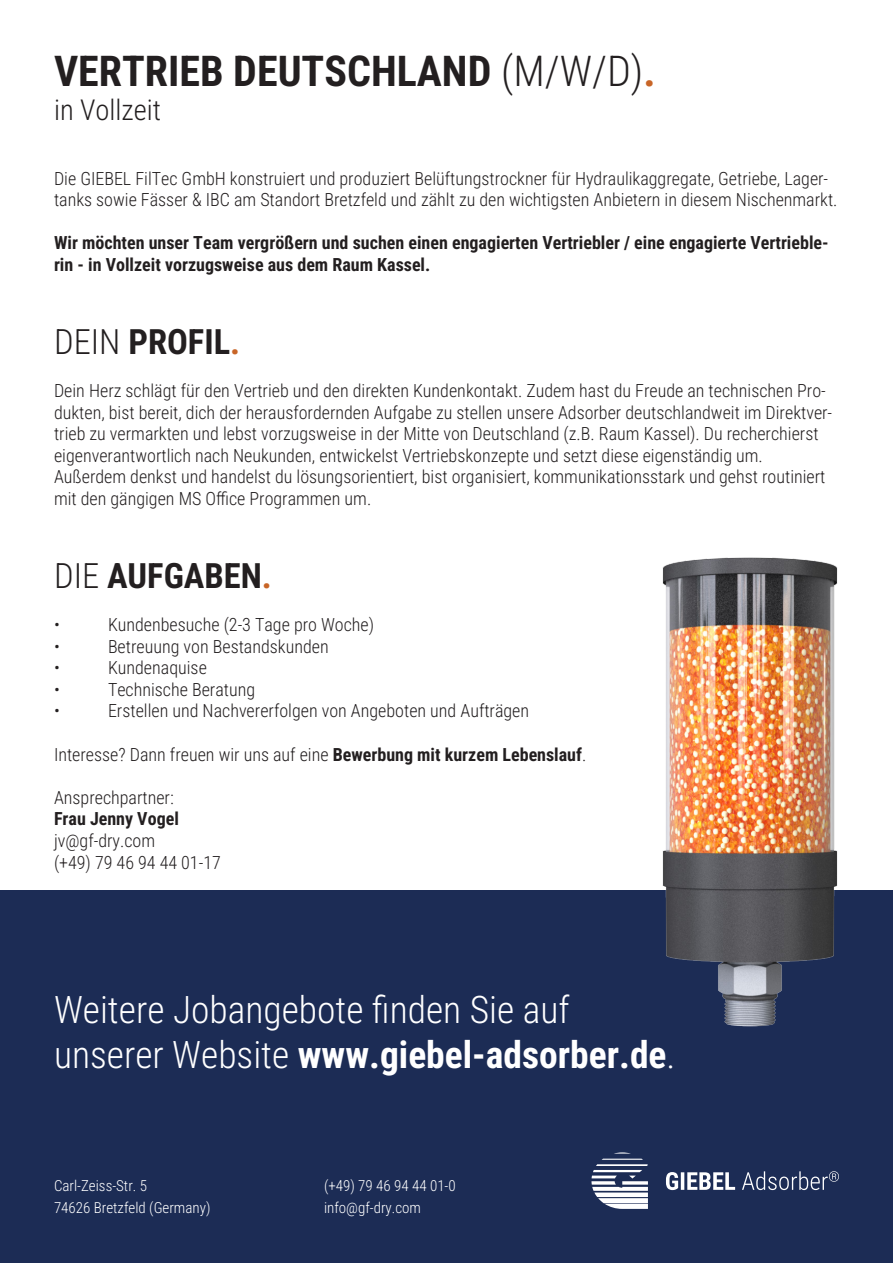
<style>
.page{position:relative;width:893px;height:1263px;background:#fff}
.page>*{position:absolute;margin:0;border:0;box-sizing:border-box;transform-origin:0 0}
.t1{font:42px "Roboto Condensed";color:#231f20}
.t2{font:37.5px "Roboto Condensed";color:#fff}
.t3{font:34.5px "Roboto Condensed";color:#231f20}
.t4{font:28.5px "Roboto Condensed";color:#231f20}
.t5{font:18px/21.6px "Roboto Condensed";color:#231f20}
.t6{font:15px "Roboto Condensed";color:#fff}
.s1{color:#c86527}
</style>
<div class="page">
<div style="left:0;top:891px;width:893px;height:372px;background:#1c2c55"></div>
<svg style="left:591px;top:1159px;width:57px;height:50px"></svg>
<svg style="left:666px;top:1171px;width:173px;height:19px"></svg>
<img style="left:663px;top:558px;width:174px;height:468px">
<p class="t1" style="left:54px;top:41px;width:603px">VERTRIEB DEUTSCHLAND (M/W/D)<span class="s1">.</span></p>
<p class="t4" style="left:54px;top:90px;width:109px">in Vollzeit</p>
<p class="t5" style="left:54px;top:167px;width:785px">Die GIEBEL FilTec GmbH konstruiert und produziert Belüftungstrockner für Hydraulikaggregate, Getriebe, Lager&shy;tanks sowie Fässer &amp; IBC am Standort Bretzfeld und zählt zu den wichtigsten Anbietern in diesem Nischenmarkt.</p>
<p class="t5" style="left:54px;top:231px;width:776px">Wir möchten unser Team vergrößern und suchen einen engagierten Vertriebler / eine engagierte Vertrieble&shy;rin - in Vollzeit vorzugsweise aus dem Raum Kassel.</p>
<p class="t3" style="left:54px;top:317px;width:188px">DEIN PROFIL<span class="s1">.</span></p>
<p class="t5" style="left:54px;top:379px;width:780px">Dein Herz schlägt für den Vertrieb und den direkten Kundenkontakt. Zudem hast du Freude an technischen Pro&shy;dukten, bist bereit, dich der herausfordernden Aufgabe zu stellen unsere Adsorber deutschlandweit im Direktver&shy;trieb zu vermarkten und lebst vorzugsweise in der Mitte von Deutschland (z.B. Raum Kassel). Du recherchierst eigenverantwortlich nach Neukunden, entwickelst Vertriebskonzepte und setzt diese eigenständig um.</p>
<p class="t5" style="left:54px;top:465px;width:773px">Außerdem denkst und handelst du lösungsorientiert, bist organisiert, kommunikationsstark und gehst routiniert mit den gängigen MS Office Programmen um.</p>
<p class="t3" style="left:54px;top:551px;width:219px">DIE AUFGABEN<span class="s1">.</span></p>
<p class="t5" style="left:54px;top:613px;width:7px">•</p>
<p class="t5" style="left:108px;top:613px;width:268px">Kundenbesuche (2-3 Tage pro Woche)</p>
<p class="t5" style="left:54px;top:635px;width:7px">•</p>
<p class="t5" style="left:108px;top:635px;width:222px">Betreuung von Bestandskunden</p>
<p class="t5" style="left:54px;top:656px;width:7px">•</p>
<p class="t5" style="left:108px;top:656px;width:100px">Kundenaquise</p>
<p class="t5" style="left:54px;top:678px;width:7px">•</p>
<p class="t5" style="left:108px;top:678px;width:149px">Technische Beratung</p>
<p class="t5" style="left:54px;top:699px;width:7px">•</p>
<p class="t5" style="left:108px;top:699px;width:423px">Erstellen und Nachvererfolgen von Angeboten und Aufträgen</p>
<p class="t5" style="left:54px;top:743px;width:534px">Interesse? Dann freuen wir uns auf eine Bewerbung mit kurzem Lebenslauf.</p>
<p class="t5" style="left:54px;top:786px;width:121px">Ansprechpartner:</p>
<p class="t5" style="left:54px;top:807px;width:126px">Frau Jenny Vogel</p>
<p class="t5" style="left:54px;top:829px;width:103px">jv@gf-dry.com</p>
<p class="t5" style="left:54px;top:851px;width:168px">(+49) 79 46 94 44 01-17</p>
<p class="t2" style="left:54px;top:983px;width:517px">Weitere Jobangebote finden Sie auf</p>
<p class="t2" style="left:54px;top:1028px;width:623px">unserer Website www.giebel-adsorber.de.</p>
<p class="t6" style="left:54px;top:1175px;width:95px">Carl-Zeiss-Str. 5</p>
<p class="t6" style="left:324px;top:1175px;width:133px">(+49) 79 46 94 44 01-0</p>
<p class="t6" style="left:54px;top:1197px;width:158px">74626 Bretzfeld (Germany)</p>
<p class="t6" style="left:324px;top:1197px;width:98px">info@gf-dry.com</p>
</div>
